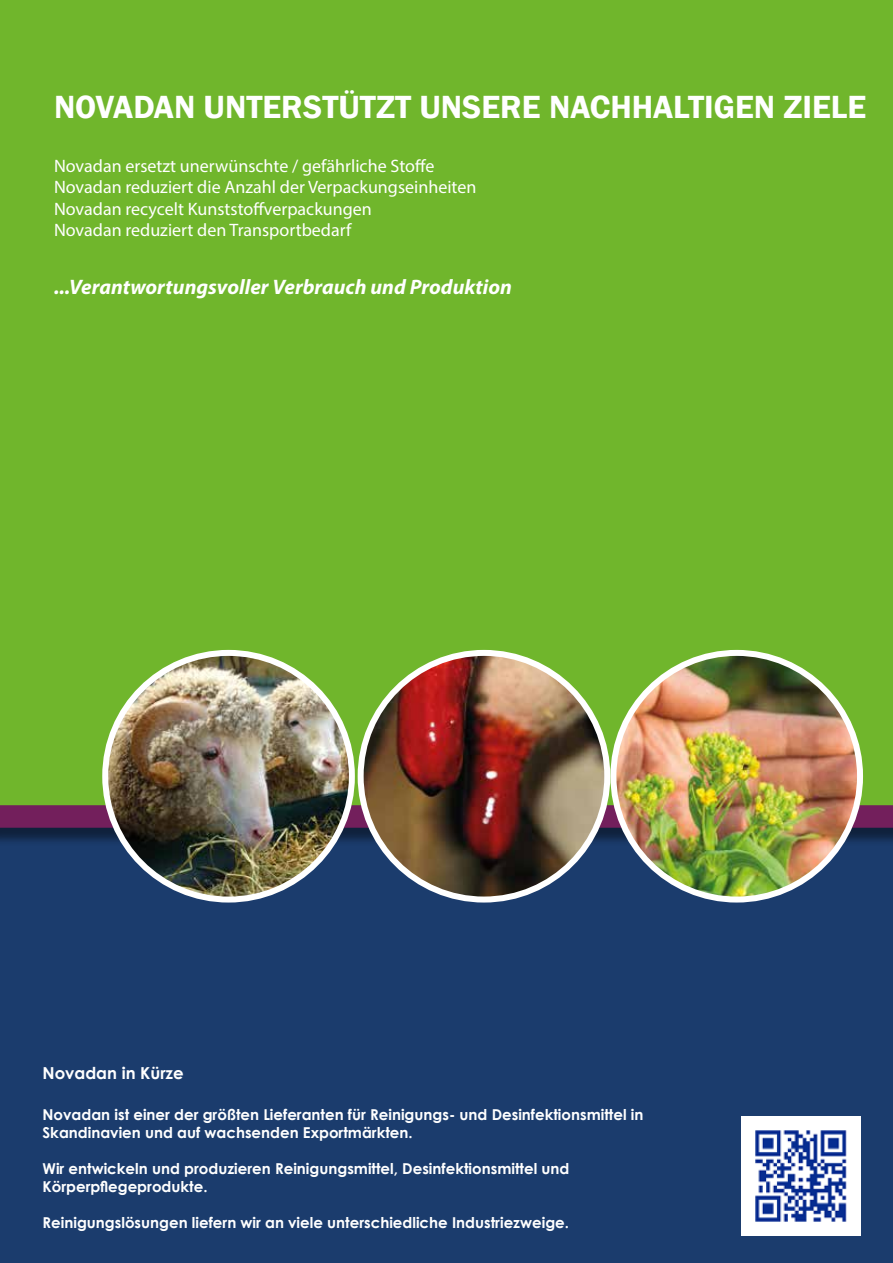
<style>
.page{position:relative;width:893px;height:1263px;background:#fff}
.page>*{position:absolute;margin:0;border:0;box-sizing:border-box;transform-origin:0 0}
.t1{font:600 33px "Franklin Gothic";color:#fff}
.t2{font:italic 700 21px "Myriad Pro";color:#fff}
.t3{font:18px/21.6px "Myriad Pro";color:#fff}
.t4{font:700 16.5px "Century Gothic";color:#fff}
.t5{font:700 15px/18px "Century Gothic";color:#fff}
</style>
<div class="page">
<div style="left:0;top:819px;width:893px;height:444px;background:#1b3c6d"></div>
<div style="left:0;top:0;width:893px;height:805px;background:#70b62c"></div>
<div style="left:0;top:807px;width:893px;height:39px;background:#000;opacity:.45"></div>
<div style="left:0;top:805px;width:893px;height:23px;background:#731f5c"></div>
<img style="left:741px;top:1116px;width:119px;height:119px">
<img style="left:105px;top:653px;width:247px;height:246px;border-radius:123px">
<div style="left:102px;top:650px;width:253px;height:252px;border:6px solid #fff;border-radius:50%"></div>
<img style="left:613px;top:653px;width:247px;height:246px;border-radius:123px">
<div style="left:610px;top:650px;width:253px;height:252px;border:6px solid #fff;border-radius:50%"></div>
<img style="left:361px;top:653px;width:246px;height:246px;border-radius:123px">
<div style="left:358px;top:650px;width:252px;height:252px;border:6px solid #fff;border-radius:50%"></div>
<h1 class="t1" style="left:54px;top:86px;width:814px">NOVADAN UNTERSTÜTZT UNSERE NACHHALTIGEN ZIELE</h1>
<p class="t3" style="left:54px;top:154px;width:424px">Novadan ersetzt unerwünschte / gefährliche Stoffe Novadan reduziert die Anzahl der Verpackungseinheiten Novadan recycelt Kunststoffverpackungen<br>Novadan reduziert den Transportbedarf</p>
<h2 class="t2" style="left:54px;top:273px;width:460px">...Verantwortungsvoller Verbrauch und Produktion</h2>
<p class="t4" style="left:43px;top:1061px;width:143px">Novadan in Kürze</p>
<p class="t5" style="left:43px;top:1105px;width:602px">Novadan ist einer der größten Lieferanten für Reinigungs- und Desinfektionsmittel in<br>Skandinavien und auf wachsenden Exportmärkten.</p>
<p class="t5" style="left:43px;top:1159px;width:528px">Wir entwickeln und produzieren Reinigungsmittel, Desinfektionsmittel und<br>Körperpflegeprodukte.</p>
<p class="t5" style="left:43px;top:1213px;width:528px">Reinigungslösungen liefern wir an viele unterschiedliche Industriezweige.</p>
</div>
